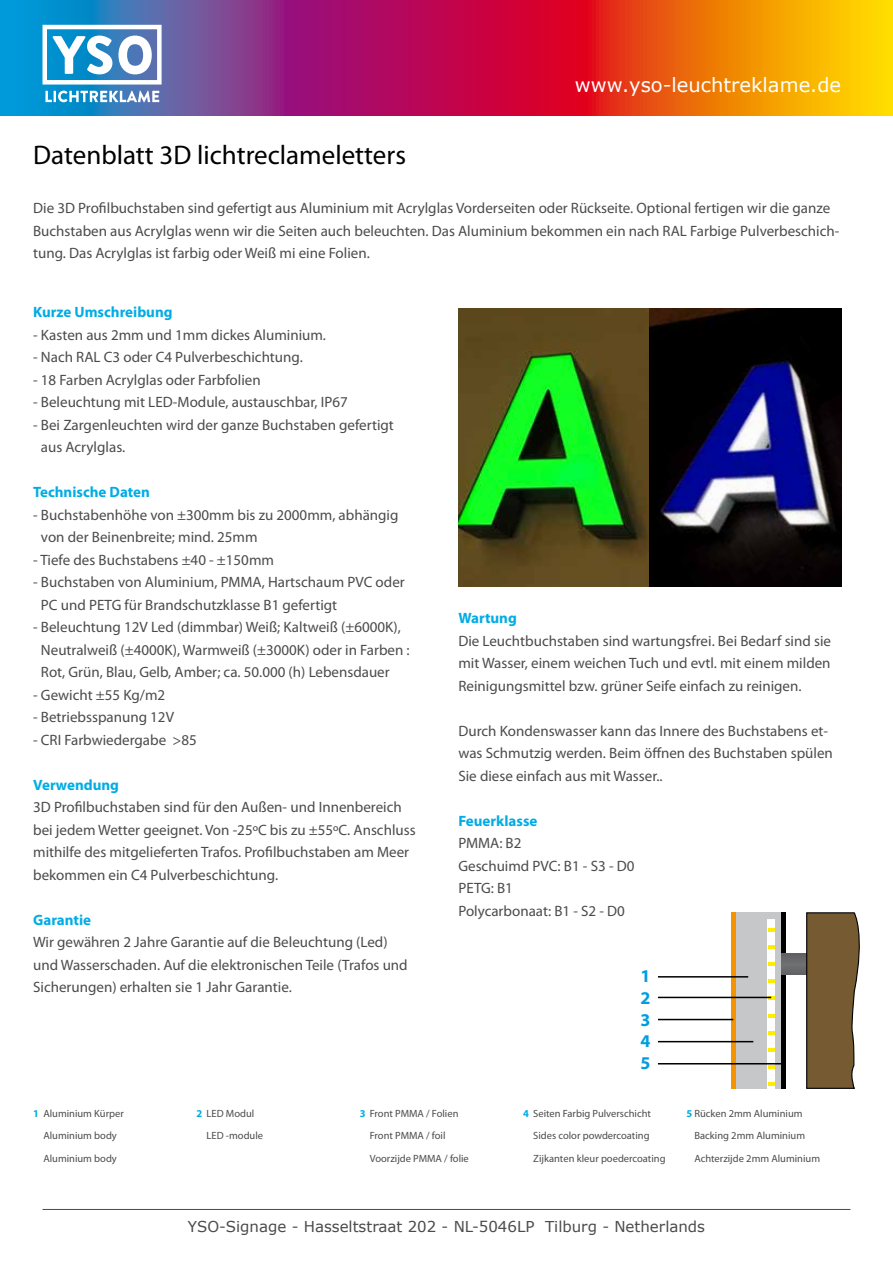
<style>
.page{position:relative;width:893px;height:1263px;background:#fff}
.page>*{position:absolute;margin:0;border:0;box-sizing:border-box;transform-origin:0 0}
.t1{font:27px "Myriad Pro";color:#000}
.t2{font:19.5px "Verdana";color:#fff}
.t3{font:700 18px/21.6px "Myriad Pro";color:#009ee0;text-align:justify}
.t4{font:15px/22.5px "Myriad Pro";color:#4b4b4d}
.t5{font:700 15px "Myriad Pro";color:#00ace5}
.t6{font:15px "Verdana";color:#4b4b4d}
.t7{font:10.5px/22.5px "Myriad Pro";color:#4b4b4d}
.s1{font-weight:700;color:#00ace5}
</style>
<div class="page">
<svg style="left:0;top:0;width:893px;height:115px;background:#b44e4c"></svg>
<hr style="left:43px;top:1209px;width:807px;height:1px;background:#4b4b4d">
<svg style="left:45px;top:91px;width:114px;height:11px"></svg>
<svg style="left:43px;top:25px;width:119px;height:60px"></svg>
<img style="left:458px;top:309px;width:383px;height:277px">
<div style="left:736px;top:912px;width:45px;height:177px;background:#c6c7c8"></div>
<hr style="left:732px;top:912px;width:4px;height:177px;background:#f39400">
<div style="left:781px;top:912px;width:5px;height:177px;background:#000"></div>
<div style="left:781px;top:953px;width:26px;height:22px;background:#68696b"></div>
<svg style="left:806px;top:912px;width:54px;height:177px;background:#78603e"></svg>
<div style="left:767px;top:920px;width:8px;height:169px;background:#fff"></div>
<svg style="left:768px;top:928px;width:6px;height:3px"></svg>
<svg style="left:768px;top:945px;width:6px;height:3px"></svg>
<svg style="left:768px;top:962px;width:6px;height:4px"></svg>
<svg style="left:768px;top:980px;width:6px;height:3px"></svg>
<svg style="left:768px;top:997px;width:6px;height:3px"></svg>
<svg style="left:768px;top:1014px;width:6px;height:3px"></svg>
<svg style="left:768px;top:1031px;width:6px;height:3px"></svg>
<svg style="left:768px;top:1048px;width:6px;height:4px"></svg>
<svg style="left:768px;top:1065px;width:6px;height:4px"></svg>
<svg style="left:768px;top:1083px;width:6px;height:3px"></svg>
<hr style="left:658px;top:976px;width:90px;height:1px;background:#000">
<hr style="left:658px;top:997px;width:113px;height:1px;background:#000">
<hr style="left:658px;top:1019px;width:75px;height:1px;background:#000">
<hr style="left:658px;top:1041px;width:95px;height:1px;background:#000">
<hr style="left:658px;top:1063px;width:123px;height:1px;background:#000">
<h1 class="t1" style="left:33px;top:139px;width:374px">Datenblatt 3D lichtreclameletters</h1>
<h2 class="t2" style="left:575px;top:71px;width:268px">www.yso-leuchtreklame.de</h2>
<p class="t4" style="left:33px;top:197px;width:808px">Die 3D Profilbuchstaben sind gefertigt aus Aluminium mit Acrylglas Vorderseiten oder Rückseite. Optional fertigen wir die ganze<br>Buchstaben aus Acrylglas wenn wir die Seiten auch beleuchten. Das Aluminium bekommen ein nach RAL Farbige Pulverbeschich&shy;tung. Das Acrylglas ist farbig oder Weiß mi eine Folien.</p>
<p class="t5" style="left:33px;top:302px;width:141px">Kurze Umschreibung</p>
<p class="t4" style="left:33px;top:323px;width:294px">- Kasten aus 2mm und 1mm dickes Aluminium.</p>
<p class="t4" style="left:33px;top:346px;width:271px">- Nach RAL C3 oder C4 Pulverbeschichtung.</p>
<p class="t4" style="left:33px;top:368px;width:229px">- 18 Farben Acrylglas oder Farbfolien</p>
<p class="t4" style="left:33px;top:391px;width:316px">- Beleuchtung mit LED-Module, austauschbar, IP67</p>
<p class="t4" style="left:41px;top:413px;width:354px;text-indent:-8px">- Bei Zargenleuchten wird der ganze Buchstaben gefertigt aus Acrylglas.</p>
<p class="t5" style="left:33px;top:482px;width:118px">Technische Daten</p>
<p class="t4" style="left:41px;top:503px;width:359px;text-indent:-8px">- Buchstabenhöhe von ±300mm bis zu 2000mm, abhängig von der Beinenbreite; mind. 25mm</p>
<p class="t4" style="left:33px;top:548px;width:242px">- Tiefe des Buchstabens ±40 - ±150mm</p>
<p class="t4" style="left:41px;top:571px;width:365px;text-indent:-8px">- Buchstaben von Aluminium, PMMA, Hartschaum PVC oder<br>PC und PETG für Brandschutzklasse B1 gefertigt</p>
<p class="t4" style="left:41px;top:616px;width:370px;text-indent:-8px">- Beleuchtung 12V Led (dimmbar) Weiß; Kaltweiß (±6000K),<br>Neutralweiß (±4000K), Warmweiß (±3000K) oder in Farben :<br>Rot, Grün, Blau, Gelb, Amber; ca. 50.000 (h) Lebensdauer</p>
<p class="t4" style="left:33px;top:683px;width:134px">- Gewicht ±55 Kg/m2</p>
<p class="t4" style="left:33px;top:706px;width:142px">- Betriebsspanung 12V</p>
<p class="t4" style="left:33px;top:728px;width:165px">- CRI Farbwiedergabe &gt;85</p>
<p class="t5" style="left:33px;top:775px;width:87px">Verwendung</p>
<p class="t4" style="left:33px;top:796px;width:384px">3D Profilbuchstaben sind für den Außen- und Innenbereich bei jedem Wetter geeignet. Von -25ºC bis zu ±55ºC. Anschluss mithilfe des mitgelieferten Trafos. Profilbuchstaben am Meer bekommen ein C4 Pulverbeschichtung.</p>
<p class="t5" style="left:33px;top:910px;width:59px">Garantie</p>
<p class="t4" style="left:33px;top:931px;width:376px">Wir gewähren 2 Jahre Garantie auf die Beleuchtung (Led) und Wasserschaden. Auf die elektronischen Teile (Trafos und<br>Sicherungen) erhalten sie 1 Jahr Garantie.</p>
<p class="t5" style="left:458px;top:608px;width:60px">Wartung</p>
<p class="t4" style="left:458px;top:629px;width:374px;text-align:justify">Die Leuchtbuchstaben sind wartungsfrei. Bei Bedarf sind sie mit Wasser, einem weichen Tuch und evtl. mit einem milden Reinigungsmittel bzw. grüner Seife einfach zu reinigen.</p>
<p class="t4" style="left:458px;top:719px;width:376px">Durch Kondenswasser kann das Innere des Buchstabens et&shy;was Schmutzig werden. Beim öffnen des Buchstaben spülen<br>Sie diese einfach aus mit Wasser..</p>
<p class="t5" style="left:458px;top:811px;width:81px">Feuerklasse</p>
<p class="t4" style="left:458px;top:832px;width:178px">PMMA: B2<br>Geschuimd PVC: B1 - S3 - D0<br>PETG: B1<br>Polycarbonaat: B1 - S2 - D0</p>
<p class="t3" style="left:640px;top:965px;width:11px">1<br>2<br>3<br>4<br>5</p>
<p class="t7" style="left:33px;top:1102px;width:92px;text-align:center"><span class="s1">1</span> Aluminium Kürper<br>Aluminium body<br>Aluminium body</p>
<p class="t7" style="left:207px;top:1102px;width:58px;text-indent:-10px"><span class="s1">2</span> LED Modul<br>LED -module</p>
<p class="t7" style="left:370px;top:1102px;width:101px;text-indent:-10px"><span class="s1">3</span> Front PMMA / Folien<br>Front PMMA / foil<br>Voorzijde PMMA / folie</p>
<p class="t7" style="left:533px;top:1102px;width:134px;text-indent:-10px"><span class="s1">4</span> Seiten Farbig Pulverschicht<br>Sides color powdercoating<br>Zijkanten kleur poedercoating</p>
<p class="t7" style="left:694px;top:1102px;width:127px;text-indent:-8px"><span class="s1">5</span> Rücken 2mm Aluminium<br>Backing 2mm Aluminium<br>Achterzijde 2mm Aluminium</p>
<p class="t6" style="left:188px;top:1216px;width:519px">YSO-Signage - Hasseltstraat 202 - NL-5046LP Tilburg - Netherlands</p>
</div>
